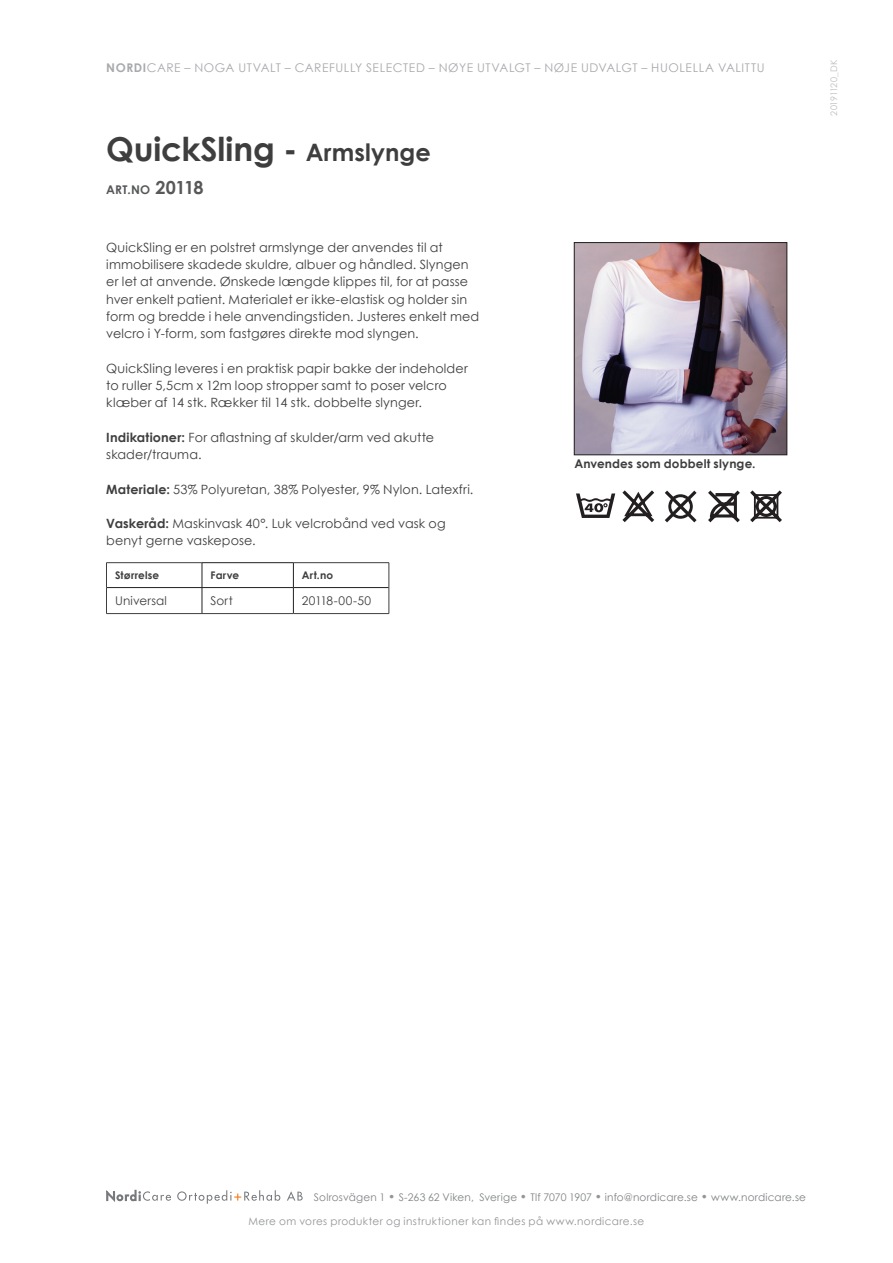
<style>
.page{position:relative;width:893px;height:1263px;background:#fff}
.page>*{position:absolute;margin:0;border:0;box-sizing:border-box;transform-origin:0 0}
.t1{font:700 33px "Century Gothic";letter-spacing:-.005em;color:#3e3e3f}
.t2{font:12.75px/17.2px "Century Gothic";letter-spacing:.01em;color:#3e3e3f}
.t3{font:12px "Century Gothic";letter-spacing:.045em;color:#a8a9ad}
.t4{font:700 12px "Century Gothic";letter-spacing:.01em;color:#3e3e3f}
.t5{font:12px "Century Gothic";letter-spacing:.02em;color:#3e3e3f}
.t6{font:700 12px "Century Gothic";color:#57585a}
.t7{font:12px "Century Gothic";letter-spacing:-.005em;color:#3e3e3f}
.t8{font:10.5px "Century Gothic";letter-spacing:.015em;color:#808285}
.t9{font:10.5px "Century Gothic";letter-spacing:.035em;color:#939598}
.t10{font:700 10.5px "Century Gothic";letter-spacing:.02em;color:#3e3e3f}
.t11{font:9px "Century Gothic";letter-spacing:-.03em;color:#bcbdc0}
.s1{font-weight:700}
.s2{font-size:24px}
.s3{font-size:18px}
.s4{font-weight:700;font-size:12px;color:#939598}
</style>
<div class="page">
<img style="left:576px;top:244px;width:209px;height:209px">
<div style="left:574px;top:242px;width:213px;height:213px;border:1px solid #231f20"></div>
<svg style="left:576px;top:493px;width:39px;height:25px"></svg>
<svg style="left:622px;top:490px;width:32px;height:32px"></svg>
<svg style="left:665px;top:491px;width:32px;height:31px"></svg>
<svg style="left:708px;top:490px;width:32px;height:32px"></svg>
<svg style="left:750px;top:490px;width:32px;height:32px"></svg>
<svg style="left:106px;top:1190px;width:65px;height:12px"></svg>
<svg style="left:177px;top:1190px;width:103px;height:14px"></svg>
<svg style="left:287px;top:1191px;width:16px;height:9px"></svg>
<hr style="left:106px;top:562px;width:96px;height:1px;background:#3e3e3f">
<hr style="left:294px;top:562px;width:95px;height:1px;background:#3e3e3f">
<hr style="left:202px;top:562px;width:92px;height:1px;background:#231f20">
<svg style="left:106px;top:563px;width:284px;height:50px"></svg>
<hr style="left:106px;top:613px;width:96px;height:1px;background:#3e3e3f">
<hr style="left:202px;top:613px;width:91px;height:1px;background:#3e3e3f">
<hr style="left:293px;top:613px;width:96px;height:1px;background:#3e3e3f">
<p class="t3" style="left:106px;top:60px;width:660px"><span class="s1">NORDI</span>CARE – NOGA UTVALT – CAREFULLY SELECTED – NØYE UTVALGT – NØJE UDVALGT – HUOLELLA VALITTU</p>
<p class="t11" style="left:828px;top:116px;width:58px;rotate:-90deg">20191120_DK</p>
<h1 class="t1" style="left:106px;top:128px;width:326px">QuickSling - <span class="s2">Armslynge</span></h1>
<p class="t6" style="left:106px;top:182px;width:99px">ART.NO <span class="s3">20118</span></p>
<p class="t2" style="left:106px;top:239px;width:375px">QuickSling er en polstret armslynge der anvendes til at immobilisere skadede skuldre, albuer og håndled. Slyngen er let at anvende. Ønskede længde klippes til, for at passe hver enkelt patient. Materialet er ikke-elastisk og holder sin form og bredde i hele anvendingstiden. Justeres enkelt med velcro i Y-form, som fastgøres direkte mod slyngen.</p>
<p class="t2" style="left:106px;top:359px;width:363px">QuickSling leveres i en praktisk papir bakke der indeholder to ruller 5,5cm x 12m loop stropper samt to poser velcro klæber af 14 stk. Rækker til 14 stk. dobbelte slynger.</p>
<p class="t2" style="left:106px;top:428px;width:329px"><span class="s1">Indikationer:</span> For aflastning af skulder/arm ved akutte skader/trauma.</p>
<p class="t2" style="left:106px;top:480px;width:369px"><span class="s1">Materiale:</span> 53% Polyuretan, 38% Polyester, 9% Nylon. Latexfri.</p>
<p class="t2" style="left:106px;top:515px;width:341px"><span class="s1">Vaskeråd:</span> Maskinvask 40°. Luk velcrobånd ved vask og benyt gerne vaskepose.</p>
<p class="t10" style="left:115px;top:569px;width:46px">Størrelse</p>
<p class="t10" style="left:210px;top:569px;width:30px">Farve</p>
<p class="t10" style="left:302px;top:569px;width:33px">Art.no</p>
<p class="t5" style="left:115px;top:593px;width:53px">Universal</p>
<p class="t5" style="left:210px;top:593px;width:24px">Sort</p>
<p class="t7" style="left:302px;top:593px;width:71px">20118-00-50</p>
<p class="t4" style="left:574px;top:456px;width:183px">Anvendes som dobbelt slynge.</p>
<p class="t8" style="left:314px;top:1190px;width:494px">Solrosvägen 1 <span class="s4">•</span> S-263 62 Viken, Sverige <span class="s4">•</span> Tlf 7070 1907 <span class="s4">•</span> info@nordicare.se <span class="s4">•</span> www.nordicare.se</p>
<p class="t9" style="left:249px;top:1214px;width:397px">Mere om vores produkter og instruktioner kan findes på www.nordicare.se</p>
</div>
